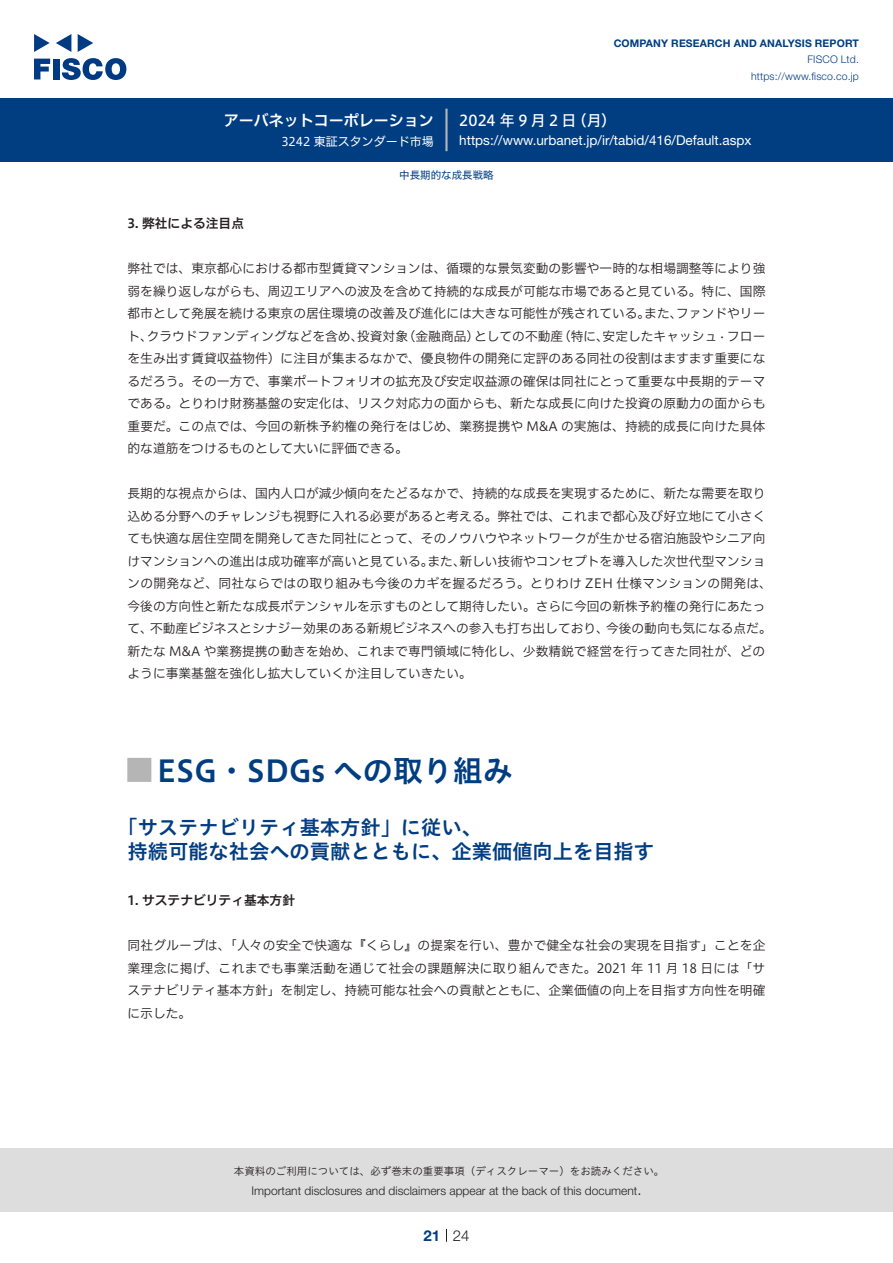
<style>
.page{position:relative;width:893px;height:1263px;background:#fff}
.page>*{position:absolute;margin:0;border:0;box-sizing:border-box;transform-origin:0 0}
.t1{font:30px "Hiragino UD Sans Std N W6";color:#003d81}
.t2{font:24px "Hiragino UD Sans Std N W6";color:#b5b5b6}
.中タイトル{font:20.25px/24px "Hiragino UD Sans Std W6";color:#003d81}
.t3{font:15px "Hiragino UD Sans F Std N W6";color:#fff}
.t4{font:15px "Hiragino UD Sans F Std N W5";letter-spacing:.21em;color:#fff}
.t5{font:300 15px "Helvetica Neue LT Std";color:#231f20}
.t6{font:700 15px "Helvetica Neue LT Std";color:#003d81}
.t7{font:13.5px "Helvetica Neue LT Std";color:#fff}
.本文{font:12.75px/22.5px "Hiragino UD Sans F Std N W3";color:#231f20}
.本文-2{font:12.75px "Hiragino UD Sans F Std N W3";letter-spacing:.02em;color:#231f20}
.小タイトル{font:12.75px "Hiragino UD Sans F Std N W6";color:#231f20}
.t8{font:300 12px "Helvetica Neue LT Std";color:#231f20}
.t9{font:12px "Hiragino UD Sans F Std N W4";color:#fff}
.t10{font:10.5px "Hiragino UD Sans Std W3";color:#231f20}
.t11{font:700 10.5px "Helvetica Neue LT Std";letter-spacing:.015em;color:#003d81}
.t12{font:300 10.5px/16.5px "Helvetica Neue LT Std";letter-spacing:.015em;color:#003d81;text-align:right}
.ヘッダー{font:10.5px "Hiragino UD Sans F Std N W4";color:#003d81}
</style>
<div class="page">
<div style="left:0;top:1148px;width:893px;height:64px;background:#ddd"></div>
<svg style="left:34px;top:59px;width:16px;height:20px"></svg>
<div style="left:53px;top:59px;width:6px;height:20px;background:#003a83"></div>
<svg style="left:62px;top:58px;width:64px;height:22px"></svg>
<svg style="left:34px;top:34px;width:16px;height:18px"></svg>
<svg style="left:78px;top:34px;width:15px;height:18px"></svg>
<svg style="left:56px;top:34px;width:15px;height:18px"></svg>
<div style="left:0;top:98px;width:893px;height:64px;background:#003d81"></div>
<hr style="left:445px;top:109px;width:3px;height:42px;background:#b5b5b6">
<svg style="left:446px;top:1229px;width:1px;height:13px"></svg>
<p class="t3" style="left:224px;top:109px;width:212px">アーバネットコーポレーション</p>
<p class="t9" style="left:281px;top:132px;width:154px">3242 東証スタンダード市場</p>
<p class="t11" style="left:614px;top:37px;width:247px">COMPANY RESEARCH AND ANALYSIS REPORT</p>
<p class="t12" style="left:751px;top:51px;width:109px">FISCO Ltd. https://www.fisco.co j p.</p>
<p class="t4" style="left:459px;top:109px;width:119px">2024年9月2日</p>
<p class="t4" style="left:572px;top:109px;width:46px">（月(</p>
<p class="t7" style="left:459px;top:132px;width:294px">https://www.urbanet j p. /i r/ tabid/416/Default.aspx</p>
<p class="ヘッダー" style="left:399px;top:167px;width:96px">中長期的な成長戦略</p>
<p class="小タイトル" style="left:128px;top:214px;width:118px">3. 弊社による注目点</p>
<p class="本文" style="left:128px;top:256px;width:639px;text-align:right">弊社では、東京都心における都市型賃貸マンションは、循環的な景気変動の影響や一時的な相場調整等により強弱を繰り返しながらも、周辺エリアへの波及を含めて持続的な成長が可能な市場であると見ている。特に、国際ファンドやリー</p>
<p class="本文" style="left:603px;top:301px;width:164px;text-indent:-475px">都市として発展を続ける東京の居住環境の改善及び進化には大きな可能性が残されている。<br>安定したキャッシュ · フロー</p>
<p class="本文" style="left:644px;top:301px;width:40px">また、</p>
<p class="本文" style="left:147px;top:324px;width:218px">クラウドファンディングなどを含め、</p>
<p class="本文" style="left:357px;top:324px;width:52px">投資対象</p>
<p class="本文" style="left:403px;top:324px;width:78px">（金融商品）</p>
<p class="本文" style="left:558px;top:324px;width:52px">（特に、</p>
<p class="本文" style="left:474px;top:324px;width:91px">としての不動産</p>
<p class="本文" style="left:128px;top:324px;width:639px">ト、<br>を生み出す賃貸収益物件）に注目が集まるなかで、優良物件の開発に定評のある同社の役割はますます重要になるだろう。その一方で、事業ポートフォリオの拡充及び安定収益源の確保は同社にとって重要な中長期的テーマである。とりわけ財務基盤の安定化は、リスク対応力の面からも、新たな成長に向けた投資の原動力の面からも重要だ。この点では、今回の新株予約権の発行をはじめ、業務提携や M&amp;A の実施は、持続的成長に向けた具体的な道筋をつけるものとして大いに評価できる。</p>
<p class="本文" style="left:128px;top:481px;width:639px;text-align:right">長期的な視点からは、国内人口が減少傾向をたどるなかで、持続的な成長を実現するために、新たな需要を取り込める分野へのチャレンジも視野に入れる必要があると考える。弊社では、これまで都心及び好立地にて小さくても快適な居住空間を開発してきた同社にとって、そのノウハウやネットワークが生かせる宿泊施設やシニア向新しい技術やコンセプトを導入した次世代型マンショ</p>
<p class="本文" style="left:128px;top:549px;width:307px">けマンションへの進出は成功確率が高いと見ている。</p>
<p class="本文-2" style="left:128px;top:574px;width:646px">ンの開発など、同社ならではの取り組みも今後のカギを握るだろう。とりわけ ZEH 仕様マンションの開発は、</p>
<p class="本文" style="left:128px;top:594px;width:639px">今後の方向性と新たな成長ポテンシャルを示すものとして期待したい。さらに今回の新株予約権の発行にあたっ</p>
<p class="本文" style="left:606px;top:616px;width:167px">今後の動向も気になる点だ。</p>
<p class="本文" style="left:427px;top:549px;width:40px">また、</p>
<p class="本文" style="left:150px;top:616px;width:460px">不動産ビジネスとシナジー効果のある新規ビジネスへの参入も打ち出しており、</p>
<p class="本文" style="left:128px;top:616px;width:639px">て、<br>新たな M&amp;A や業務提携の動きを始め、これまで専門領域に特化し、少数精鋭で経営を行ってきた同社が、どのように事業基盤を強化し拡大していくか注目していきたい。</p>
<p class="t1" style="left:157px;top:747px;width:358px">ESG・SDGs への取り組み</p>
<p class="t2" style="left:128px;top:752px;width:25px">█</p>
<p class="中タイトル" style="left:128px;top:815px;width:528px;text-indent:-10px">「サステナビリティ基本方針」に従い、<br>持続可能な社会への貢献とともに、企業価値向上を目指す</p>
<p class="小タイトル" style="left:128px;top:891px;width:169px">1. サステナビリティ基本方針</p>
<p class="本文" style="left:128px;top:934px;width:640px;text-align:justify">同社グループは、「人々の安全で快適な『くらし』の提案を行い、豊かで健全な社会の実現を目指す」ことを企業理念に掲げ、これまでも事業活動を通じて社会の課題解決に取り組んできた。2021 年 11 月 18 日には「サステナビリティ基本方針」を制定し、持続可能な社会への貢献とともに、企業価値の向上を目指す方向性を明確に示した。</p>
<p class="t10" style="left:234px;top:1163px;width:432px">本資料のご利用については、必ず巻末の重要事項（ディスクレーマー）をお読みください。</p>
<p class="t5" style="left:637px;top:1180px;width:6px">.</p>
<p class="t8" style="left:251px;top:1183px;width:387px">Important disclosures and disclaimers appear at the back of this document</p>
<p class="t6" style="left:423px;top:1226px;width:18px">21</p>
<p class="t5" style="left:453px;top:1226px;width:18px">24</p>
</div>
